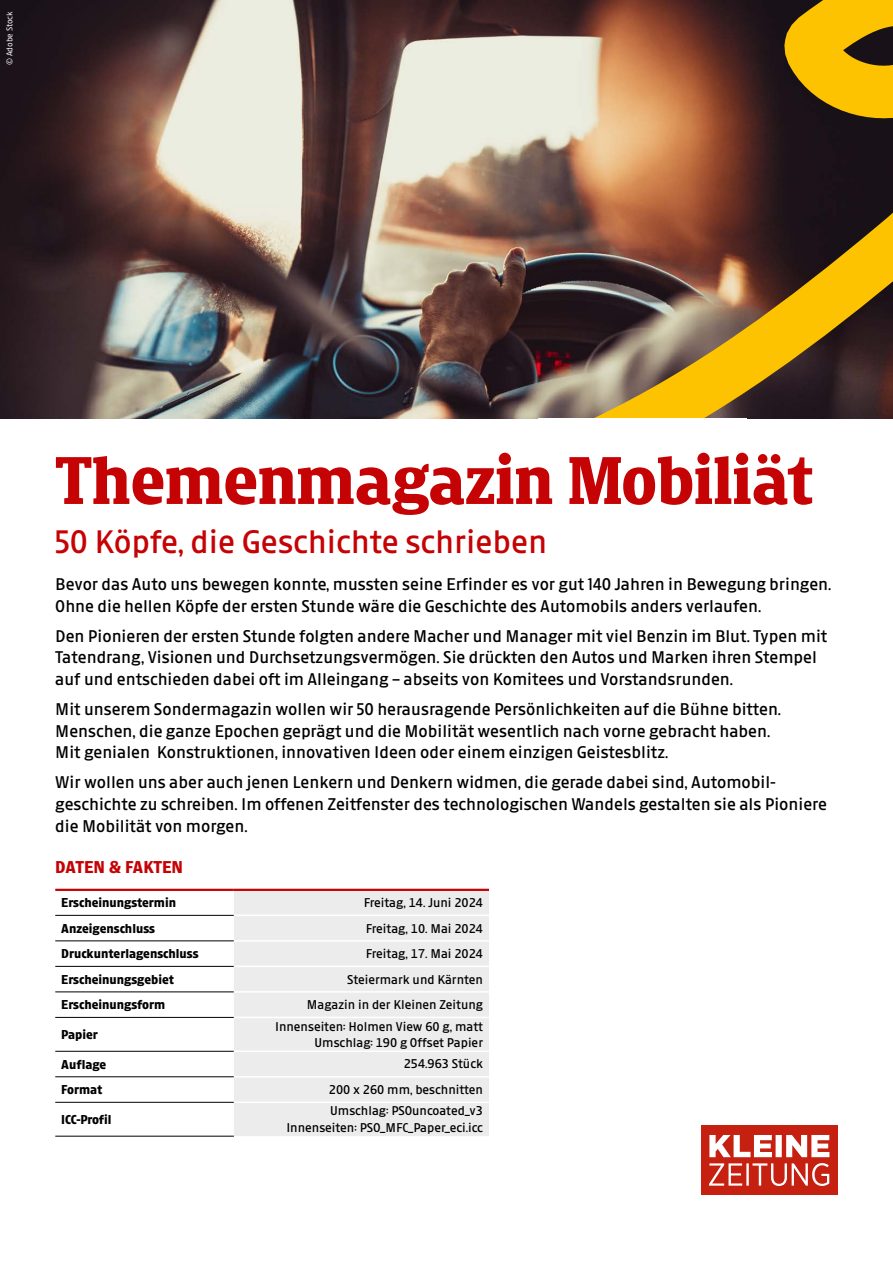
<style>
.page{position:relative;width:893px;height:1263px;background:#fff}
.page>*{position:absolute;margin:0;border:0;box-sizing:border-box;transform-origin:0 0}
.t1{font:700 70.5px "Kleine Titel";color:#c50305}
.t2{font:34.5px "Kleine Sans";color:#c50305}
.t3{font:18px/21.6px "Kleine Sans";color:#000}
.t4{font:700 18px "Kleine Sans";color:#c50305}
.t5{font:13.5px/16.5px "Kleine Sans";color:#000;text-align:right}
.t6{font:700 13.5px "Kleine Sans";color:#000}
.t7{font:9px "Kleine Sans";letter-spacing:-.01em;color:#fff}
</style>
<div class="page">
<img style="left:0;top:0;width:736px;height:419px">
<div style="left:234px;top:891px;width:255px;height:245px;background:#ececec"></div>
<hr style="left:55px;top:915px;width:179px;height:1px;background:#000">
<hr style="left:55px;top:940px;width:179px;height:1px;background:#000">
<hr style="left:55px;top:966px;width:179px;height:1px;background:#000">
<hr style="left:55px;top:992px;width:179px;height:1px;background:#000">
<hr style="left:55px;top:1017px;width:179px;height:1px;background:#000">
<hr style="left:55px;top:1051px;width:179px;height:1px;background:#000">
<hr style="left:55px;top:1076px;width:179px;height:1px;background:#000">
<hr style="left:55px;top:1102px;width:179px;height:1px;background:#000">
<hr style="left:55px;top:1136px;width:179px;height:1px;background:#000">
<hr style="left:234px;top:914px;width:255px;height:2px;background:#fff">
<hr style="left:234px;top:940px;width:255px;height:1px;background:#fff">
<hr style="left:234px;top:966px;width:255px;height:1px;background:#fff">
<hr style="left:234px;top:991px;width:255px;height:2px;background:#fff">
<hr style="left:234px;top:1017px;width:255px;height:1px;background:#fff">
<hr style="left:234px;top:1050px;width:255px;height:2px;background:#fff">
<hr style="left:234px;top:1076px;width:255px;height:1px;background:#fff">
<hr style="left:55px;top:889px;width:179px;height:2px;background:#c50305">
<hr style="left:234px;top:889px;width:255px;height:2px;background:#c50305">
<hr style="left:234px;top:1101px;width:255px;height:2px;background:#fff">
<div style="left:701px;top:1126px;width:137px;height:69px;background:#c52010"></div>
<svg style="left:709px;top:1135px;width:120px;height:22px"></svg>
<svg style="left:709px;top:1163px;width:120px;height:23px"></svg>
<svg style="left:736px;top:0;width:157px;height:28px;background:#9a750a"></svg>
<svg style="left:531px;top:28px;width:362px;height:391px;background:#856239"></svg>
<p class="t7" style="left:4px;top:65px;width:55px;rotate:-90deg">© Adobe Stock</p>
<h1 class="t1" style="left:55px;top:434px;width:759px">Themenmagazin Mobiliät</h1>
<h2 class="t2" style="left:55px;top:520px;width:493px">50 Köpfe, die Geschichte schrieben</h2>
<p class="t3" style="left:55px;top:572px;width:778px">Bevor das Auto uns bewegen konnte, mussten seine Erfinder es vor gut 140 Jahren in Bewegung bringen.<br>Ohne die hellen Köpfe der ersten Stunde wäre die Geschichte des Automobils anders verlaufen.</p>
<p class="t3" style="left:55px;top:624px;width:773px">Den Pionieren der ersten Stunde folgten andere Macher und Manager mit viel Benzin im Blut. Typen mit<br>Tatendrang, Visionen und Durchsetzungsvermögen. Sie drückten den Autos und Marken ihren Stempel auf und entschieden dabei oft im Alleingang – abseits von Komitees und Vorstandsrunden.</p>
<p class="t3" style="left:55px;top:697px;width:727px">Mit unserem Sondermagazin wollen wir 50 herausragende Persönlichkeiten auf die Bühne bitten.<br>Menschen, die ganze Epochen geprägt und die Mobilität wesentlich nach vorne gebracht haben.<br>Mit genialen Konstruktionen, innovativen Ideen oder einem einzigen Geistesblitz.</p>
<p class="t3" style="left:55px;top:770px;width:773px">Wir wollen uns aber auch jenen Lenkern und Denkern widmen, die gerade dabei sind, Automobil&shy;geschichte zu schreiben. Im offenen Zeitfenster des technologischen Wandels gestalten sie als Pioniere die Mobilität von morgen.</p>
<p class="t4" style="left:55px;top:855px;width:129px">DATEN &amp; FAKTEN</p>
<p class="t6" style="left:61px;top:894px;width:116px">Erscheinungstermin</p>
<p class="t5" style="left:364px;top:893px;width:121px">Freitag, 14. Juni 2024</p>
<p class="t6" style="left:61px;top:919px;width:95px">Anzeigenschluss</p>
<p class="t5" style="left:366px;top:919px;width:119px">Freitag, 10. Mai 2024</p>
<p class="t6" style="left:61px;top:945px;width:139px">Druckunterlagenschluss</p>
<p class="t5" style="left:366px;top:944px;width:119px">Freitag, 17. Mai 2024</p>
<p class="t6" style="left:61px;top:970px;width:114px">Erscheinungsgebiet</p>
<p class="t5" style="left:347px;top:970px;width:137px">Steiermark und Kärnten</p>
<p class="t6" style="left:61px;top:996px;width:105px">Erscheinungsform</p>
<p class="t5" style="left:307px;top:995px;width:178px">Magazin in der Kleinen Zeitung</p>
<p class="t6" style="left:61px;top:1025px;width:38px">Papier</p>
<p class="t5" style="left:275px;top:1017px;width:209px">Innenseiten: Holmen View 60 g, matt<br>Umschlag: 190 g Offset Papier</p>
<p class="t6" style="left:61px;top:1055px;width:47px">Auflage</p>
<p class="t5" style="left:404px;top:1055px;width:81px">254.963 Stück</p>
<p class="t6" style="left:61px;top:1081px;width:43px">Format</p>
<p class="t5" style="left:329px;top:1080px;width:156px">200 x 260 mm, beschnitten</p>
<p class="t6" style="left:61px;top:1110px;width:52px">ICC-Profil</p>
<p class="t5" style="left:286px;top:1102px;width:198px">Umschlag: PSOuncoated_v3<br>Innenseiten: PSO_MFC_Paper_eci.icc</p>
</div>
